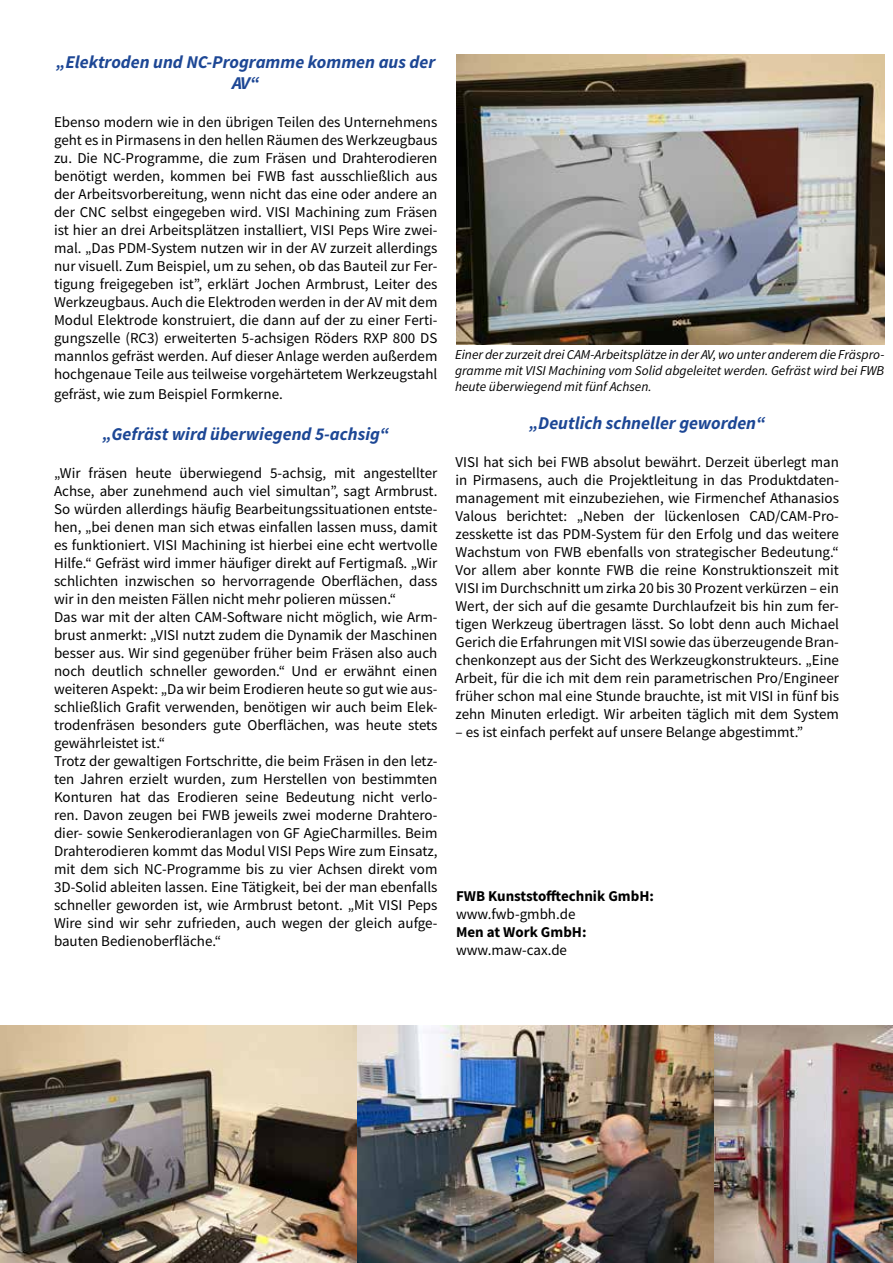
<style>
.page{position:relative;width:893px;height:1263px;background:#fff}
.page>*{position:absolute;margin:0;border:0;box-sizing:border-box;transform-origin:0 0}
.t1{font:italic 700 18px/21.6px "Source Sans Pro";color:#1d4795;text-align:center}
.t2{font:15px/18px "Source Sans Pro";color:#000;text-align:justify}
.t3{font:700 15px "Source Sans Pro";color:#000}
.t4{font:italic 13.5px/16.2px "Source Sans Pro";color:#000;text-align:justify}
</style>
<div class="page">
<img style="left:713px;top:1025px;width:180px;height:238px">
<img style="left:456px;top:54px;width:428px;height:290px">
<img style="left:357px;top:1025px;width:356px;height:238px">
<img style="left:0;top:1025px;width:357px;height:238px">
<p class="t1" style="left:56px;top:50px;width:381px">„Elektroden und NC-Programme kommen aus der<br>AV“</p>
<p class="t2" style="left:54px;top:113px;width:385px">Ebenso modern wie in den übrigen Teilen des Unternehmens geht es in Pirmasens in den hellen Räumen des Werkzeugbaus zu. Die NC-Programme, die zum Fräsen und Drahterodieren benötigt werden, kommen bei FWB fast ausschließlich aus der Arbeitsvorbereitung, wenn nicht das eine oder andere an der CNC selbst eingegeben wird. VISI Machining zum Fräsen ist hier an drei Arbeitsplätzen installiert, VISI Peps Wire zwei&shy;mal. „Das PDM-System nutzen wir in der AV zurzeit allerdings nur visuell. Zum Beispiel, um zu sehen, ob das Bauteil zur Fer&shy;tigung freigegeben ist”, erklärt Jochen Armbrust, Leiter des Werkzeugbaus. Auch die Elektroden werden in der AV mit dem Modul Elektrode konstruiert, die dann auf der zu einer Ferti&shy;gungszelle (RC3) erweiterten 5-achsigen Röders RXP 800 DS mannlos gefräst werden. Auf dieser Anlage werden außerdem hochgenaue Teile aus teilweise vorgehärtetem Werkzeugstahl</p>
<p class="t2" style="left:54px;top:385px;width:230px">gefräst, wie zum Beispiel Formkerne.</p>
<p class="t1" style="left:102px;top:423px;width:288px">„Gefräst wird überwiegend 5-achsig“</p>
<p class="t2" style="left:54px;top:464px;width:385px;text-align:left">„Wir fräsen heute überwiegend 5-achsig, mit angestellter Achse, aber zunehmend auch viel simultan”, sagt Armbrust.<br>So würden allerdings häufig Bearbeitungssituationen entste&shy;hen, „bei denen man sich etwas einfallen lassen muss, damit es funktioniert. VISI Machining ist hierbei eine echt wertvolle Hilfe.“ Gefräst wird immer häufiger direkt auf Fertigmaß. „Wir schlichten inzwischen so hervorragende Oberflächen, dass wir in den meisten Fällen nicht mehr polieren müssen.“<br>Das war mit der alten CAM-Software nicht möglich, wie Arm&shy;brust anmerkt: „VISI nutzt zudem die Dynamik der Maschinen besser aus. Wir sind gegenüber früher beim Fräsen also auch noch deutlich schneller geworden.“ Und er erwähnt einen weiteren Aspekt: „Da wir beim Erodieren heute so gut wie aus&shy;schließlich Grafit verwenden, benötigen wir auch beim Elek&shy;trodenfräsen besonders gute Oberflächen, was heute stets gewährleistet ist.“<br>Trotz der gewaltigen Fortschritte, die beim Fräsen in den letz&shy;ten Jahren erzielt wurden, zum Herstellen von bestimmten Konturen hat das Erodieren seine Bedeutung nicht verlo&shy;ren. Davon zeugen bei FWB jeweils zwei moderne Drahtero&shy;dier- sowie Senkerodieranlagen von GF AgieCharmilles. Beim Drahterodieren kommt das Modul VISI Peps Wire zum Einsatz, mit dem sich NC-Programme bis zu vier Achsen direkt vom 3D-Solid ableiten lassen. Eine Tätigkeit, bei der man ebenfalls schneller geworden ist, wie Armbrust betont. „Mit VISI Peps Wire sind wir sehr zufrieden, auch wegen der gleich aufge&shy;bauten Bedienoberfläche.“</p>
<p class="t4" style="left:455px;top:346px;width:431px">Einer der zurzeit drei CAM-Arbeitsplätze in der AV, wo unter anderem die Fräspro&shy;gramme mit VISI Machining vom Solid abgeleitet werden. Gefräst wird bei FWB heute überwiegend mit fünf Achsen.</p>
<p class="t1" style="left:529px;top:412px;width:238px">„Deutlich schneller geworden“</p>
<p class="t2" style="left:455px;top:453px;width:385px">VISI hat sich bei FWB absolut bewährt. Derzeit überlegt man in Pirmasens, auch die Projektleitung in das Produktdaten&shy;management mit einzubeziehen, wie Firmenchef Athanasios Valous berichtet: „Neben der lückenlosen CAD/CAM-Pro&shy;zesskette ist das PDM-System für den Erfolg und das weitere Wachstum von FWB ebenfalls von strategischer Bedeutung.“ Vor allem aber konnte FWB die reine Konstruktionszeit mit VISI im Durchschnitt um zirka 20 bis 30 Prozent verkürzen – ein Wert, der sich auf die gesamte Durchlaufzeit bis hin zum fer&shy;tigen Werkzeug übertragen lässt. So lobt denn auch Michael Gerich die Erfahrungen mit VISI sowie das überzeugende Bran&shy;chenkonzept aus der Sicht des Werkzeugkonstrukteurs. „Eine Arbeit, für die ich mit dem rein parametrischen Pro/Engineer früher schon mal eine Stunde brauchte, ist mit VISI in fünf bis zehn Minuten erledigt. Wir arbeiten täglich mit dem System</p>
<p class="t2" style="left:455px;top:723px;width:349px">– es ist einfach perfekt auf unsere Belange abgestimmt.”</p>
<p class="t3" style="left:456px;top:886px;width:199px">FWB Kunststofftechnik GmbH:</p>
<p class="t2" style="left:456px;top:905px;width:121px">www.fwb-gmbh.de</p>
<p class="t3" style="left:456px;top:922px;width:132px">Men at Work GmbH:</p>
<p class="t2" style="left:456px;top:941px;width:113px">www.maw-cax.de</p>
</div>
